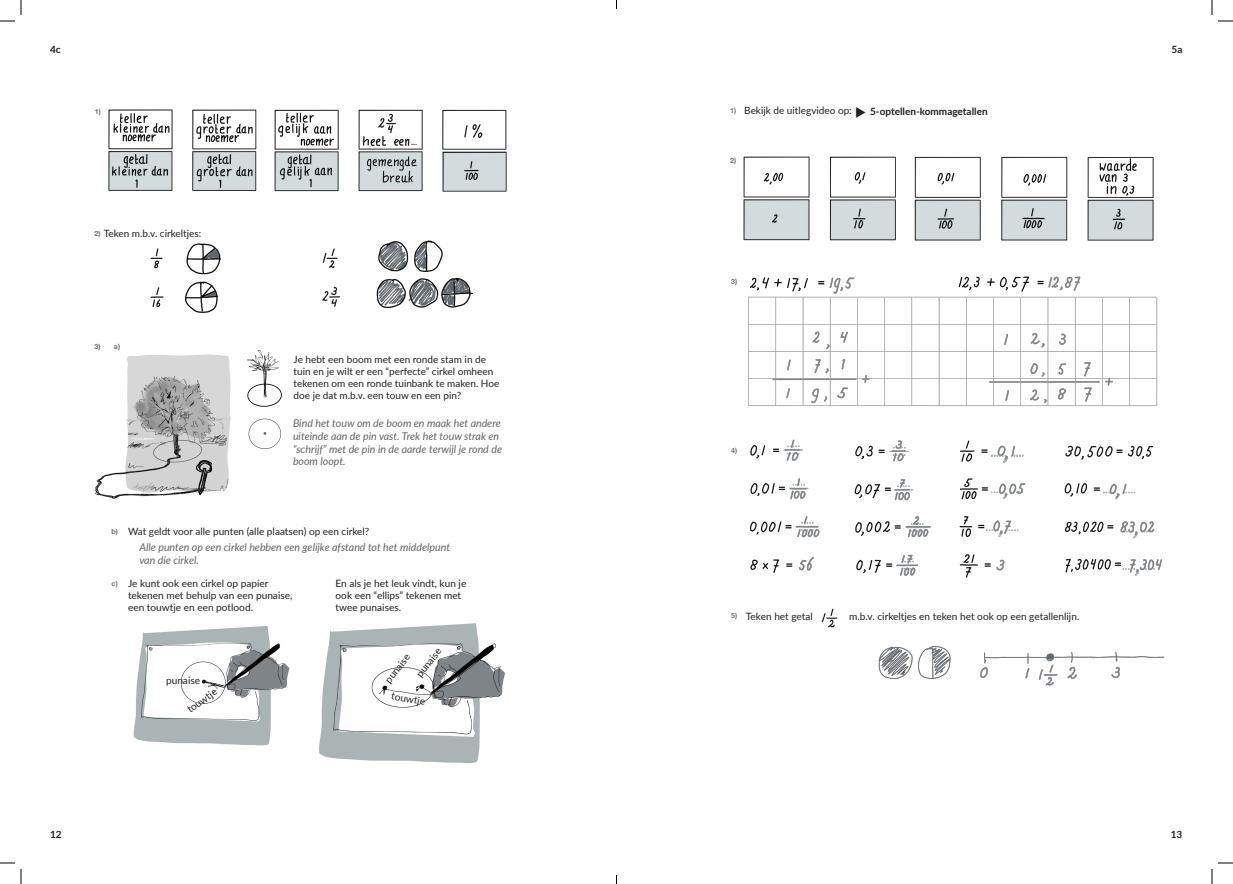
<style>
.page{position:relative;width:1233px;height:884px;background:#fff}
.page>*{position:absolute;margin:0;border:0;box-sizing:border-box;transform-origin:0 0}
.GETYPT_ANTWOORD{font:italic 10.6px/12.7px "Lato";color:#636366}
.OPDRACHT{font:10.1px/12.1px "Lato";color:#231f20}
.OPDRACHT-2{font:10px/12px "Lato";color:#231f20}
.t1{font:700 10px "Lato";color:#231f20}
.verantwoording_kop{font:700 7.1px "Helvetica Neue";color:#717275}
.s1{font-family:"Helvetica Neue";font-weight:700;font-size:7.1px;color:#717275}
.s2{font-size:10.1px}
</style>
<div class="page">
<img style="left:150px;top:240px;width:324px;height:73px">
<img style="left:108px;top:109px;width:399px;height:83px">
<img style="left:133px;top:626px;width:157px;height:120px">
<img style="left:319px;top:623px;width:186px;height:141px">
<img style="left:126px;top:354px;width:105px;height:137px">
<img style="left:247px;top:350px;width:35px;height:99px">
<img style="left:207px;top:460px;width:5px;height:32px">
<img style="left:95px;top:449px;width:112px;height:50px">
<img style="left:748px;top:276px;width:416px;height:410px">
<img style="left:743px;top:156px;width:411px;height:85px">
<img style="left:822px;top:608px;width:16px;height:20px">
<svg style="left:1218px;top:20px;width:15px;height:2px"></svg>
<svg style="left:1218px;top:862px;width:15px;height:2px"></svg>
<svg style="left:0;top:0;width:22px;height:22px"></svg>
<svg style="left:0;top:862px;width:22px;height:22px"></svg>
<svg style="left:1211px;top:0;width:1px;height:15px"></svg>
<svg style="left:1211px;top:869px;width:1px;height:15px"></svg>
<p class="t1" style="left:50px;top:42px;width:12px">4c</p>
<p class="t1" style="left:1171px;top:42px;width:12px">5a</p>
<p class="verantwoording_kop" style="left:95px;top:106px;width:8px">1)</p>
<p class="OPDRACHT-2" style="left:730px;top:104px;width:138px"><span class="s1">1)</span> Bekijk de uitlegvideo op: ◆</p>
<p class="t1" style="left:870px;top:104px;width:119px">5-optellen-kommagetallen</p>
<p class="OPDRACHT-2" style="left:104px;top:227px;width:99px">Teken m.b.v. cirkeltjes:</p>
<p class="verantwoording_kop" style="left:94px;top:228px;width:8px">2)</p>
<p class="verantwoording_kop" style="left:94px;top:341px;width:8px">3)</p>
<p class="verantwoording_kop" style="left:114px;top:341px;width:8px">a)</p>
<p class="OPDRACHT-2" style="left:294px;top:353px;width:207px">Je hebt een boom met een ronde stam in de tuin en je wilt er een “perfecte” cirkel omheen tekenen om een ronde tuinbank te maken. Hoe doe je dat m.b.v. een touw en een pin?</p>
<p class="GETYPT_ANTWOORD" style="left:293px;top:416px;width:210px">Bind het touw om de boom en maak het andere uiteinde aan de pin vast. Trek het touw strak en “schrijf” met de pin in de aarde terwijl je rond de boom loopt.</p>
<p class="verantwoording_kop" style="left:112px;top:526px;width:8px">b)</p>
<p class="verantwoording_kop" style="left:112px;top:578px;width:8px">c)</p>
<p class="OPDRACHT-2" style="left:128px;top:525px;width:243px">Wat geldt voor alle punten <span class="s2">(alle plaatsen)</span> op een cirkel?</p>
<p class="GETYPT_ANTWOORD" style="left:139px;top:540px;width:312px">Alle punten op een cirkel hebben een gelijke afstand tot het middelpunt van die cirkel.</p>
<p class="OPDRACHT" style="left:128px;top:577px;width:166px">Je kunt ook een cirkel op papier tekenen met behulp van een punaise, een touwtje en een potlood.</p>
<p class="OPDRACHT" style="left:335px;top:577px;width:132px">En als je het leuk vindt, kun je ook een “ellips” tekenen met twee punaises.</p>
<p class="OPDRACHT" style="left:166px;top:674px;width:36px">punaise</p>
<p class="OPDRACHT" style="left:382px;top:678px;width:36px;rotate:-52deg">punaise</p>
<p class="OPDRACHT" style="left:413px;top:672px;width:36px;rotate:-52deg">punaise</p>
<p class="OPDRACHT" style="left:184px;top:705px;width:36px;rotate:-36deg">touwtje</p>
<p class="OPDRACHT" style="left:392px;top:689px;width:36px;rotate:10deg">touwtje</p>
<p class="verantwoording_kop" style="left:730px;top:154px;width:8px">2)</p>
<p class="verantwoording_kop" style="left:731px;top:276px;width:8px">3)</p>
<p class="verantwoording_kop" style="left:731px;top:445px;width:8px">4)</p>
<p class="verantwoording_kop" style="left:731px;top:610px;width:8px">5)</p>
<p class="OPDRACHT" style="left:746px;top:610px;width:69px">Teken het getal</p>
<p class="OPDRACHT" style="left:849px;top:610px;width:232px">m.b.v. cirkeltjes en teken het ook op een getallenlijn.</p>
<p class="t1" style="left:50px;top:827px;width:13px">12</p>
<p class="t1" style="left:1170px;top:827px;width:13px">13</p>
</div>
